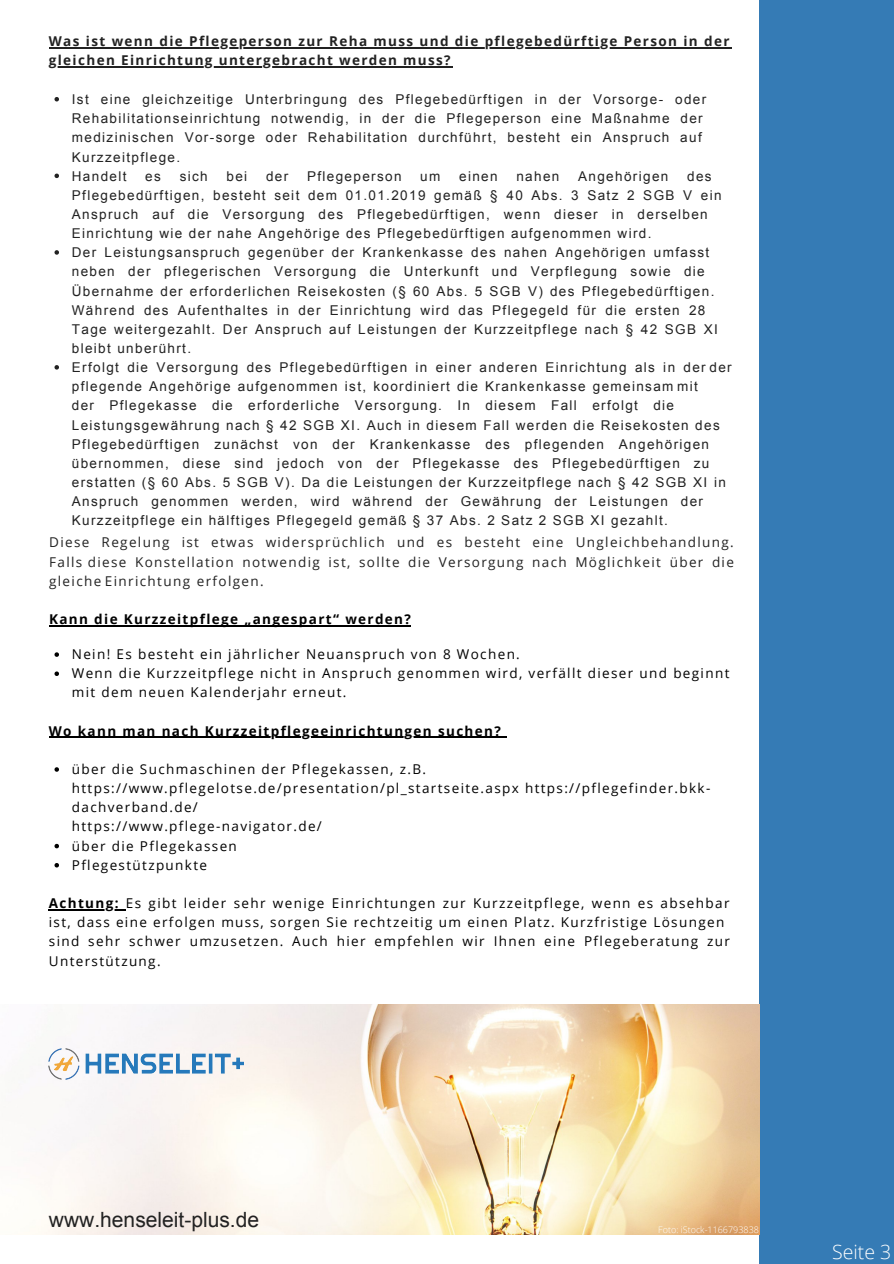
<style>
.page{position:relative;width:894px;height:1264px;background:#fff}
.page>*{position:absolute;margin:0;border:0;box-sizing:border-box;transform-origin:0 0}
.t1{font:21px "Arial";color:#222}
.t2{font:300 19.5px "Open Sans";color:#fff}
.t3{font:13.5px/19.2px "Arial";letter-spacing:.1em;color:#222}
.t4{font:13.5px/19.2px "Open Sans";letter-spacing:.1em;color:#000}
.t5{font:13.5px/19.2px "Open Sans";letter-spacing:.1em;color:#222;text-align:justify}
.t6{font:700 13.5px/19.2px "Open Sans";letter-spacing:.1em;color:#222}
.t7{font:700 13.5px "Open Sans";letter-spacing:.1em;color:#000}
.t8{font:300 9px "Open Sans";color:#fefefe}
.s1{font-weight:700}
</style>
<div class="page">
<div style="left:758px;top:0;width:135px;height:1263px;background:#357bb5"></div>
<svg style="left:54px;top:97px;width:5px;height:4px"></svg>
<svg style="left:54px;top:173px;width:5px;height:5px"></svg>
<svg style="left:54px;top:250px;width:5px;height:5px"></svg>
<svg style="left:54px;top:365px;width:5px;height:4px"></svg>
<svg style="left:54px;top:652px;width:5px;height:5px"></svg>
<svg style="left:54px;top:671px;width:5px;height:5px"></svg>
<svg style="left:54px;top:767px;width:5px;height:4px"></svg>
<svg style="left:54px;top:843px;width:5px;height:5px"></svg>
<svg style="left:54px;top:863px;width:5px;height:4px"></svg>
<hr style="left:49px;top:47px;width:682px;height:2px;background:#222">
<hr style="left:49px;top:67px;width:403px;height:1px;background:#222">
<hr style="left:49px;top:736px;width:453px;height:2px;background:#000">
<hr style="left:49px;top:909px;width:77px;height:1px;background:#000">
<img style="left:35px;top:1004px;width:724px;height:230px">
<img style="left:49px;top:1048px;width:195px;height:31px">
<hr style="left:49px;top:625px;width:361px;height:2px;background:#000">
<p class="t6" style="left:49px;top:31px;width:682px">Was ist wenn die Pflegeperson zur Reha muss und die pflegebedürftige Person in der gleichen Einrichtung untergebracht werden muss?</p>
<p class="t3" style="left:72px;top:90px;width:635px">Ist eine gleichzeitige Unterbringung des Pflegebedürftigen in der Vorsorge- oder Rehabilitationseinrichtung notwendig, in der die Pflegeperson eine Maßnahme der medizinischen Vor-sorge oder Rehabilitation durchführt, besteht ein Anspruch auf Kurzzeitpflege.<br>Handelt</p>
<p class="t3" style="left:145px;top:166px;width:17px">es</p>
<p class="t3" style="left:180px;top:166px;width:30px">sich</p>
<p class="t3" style="left:226px;top:166px;width:22px">bei</p>
<p class="t3" style="left:266px;top:166px;width:24px">der</p>
<p class="t3" style="left:307px;top:166px;width:96px">Pflegeperson</p>
<p class="t3" style="left:420px;top:166px;width:22px">um</p>
<p class="t3" style="left:459px;top:166px;width:40px">einen</p>
<p class="t3" style="left:516px;top:166px;width:44px">nahen</p>
<p class="t3" style="left:578px;top:166px;width:92px">Angehörigen</p>
<p class="t3" style="left:72px;top:166px;width:661px;text-indent:615px">des Pflegebedürftigen, besteht seit dem 01.01.2019 gemäß § 40 Abs. 3 Satz 2 SGB V ein Anspruch auf die Versorgung des Pflegebedürftigen, wenn dieser in derselben Einrichtung wie der nahe Angehörige des Pflegebedürftigen aufgenommen wird.<br>Der Leistungsanspruch gegenüber der Krankenkasse des nahen Angehörigen umfasst neben der pflegerischen Versorgung die Unterkunft und Verpflegung sowie die Übernahme der erforderlichen Reisekosten (§ 60 Abs. 5 SGB V) des Pflegebedürftigen.<br>Während des Aufenthaltes in der Einrichtung wird das Pflegegeld für die ersten 28<br>Tage weitergezahlt. Der Anspruch auf Leistungen der Kurzzeitpflege nach § 42 SGB XI bleibt unberührt.<br>Erfolgt die Versorgung des Pflegebedürftigen in einer anderen Einrichtung als in der der pflegende Angehörige aufgenommen ist, koordiniert die Krankenkasse gemeinsam mit<br>der Pflegekasse die erforderliche Versorgung. In diesem Fall erfolgt die Leistungsgewährung nach § 42 SGB XI. Auch in diesem Fall werden die Reisekosten des Pflegebedürftigen zunächst von der Krankenkasse des pflegenden Angehörigen übernommen, diese sind jedoch von der Pflegekasse des Pflegebedürftigen zu erstatten (§ 60 Abs. 5 SGB V). Da die Leistungen der Kurzzeitpflege nach § 42 SGB XI in Anspruch genommen werden, wird während der Gewährung der Leistungen der Kurzzeitpflege ein hälftiges Pflegegeld gemäß § 37 Abs. 2 Satz 2 SGB XI gezahlt.</p>
<p class="t5" style="left:49px;top:532px;width:686px">Diese Regelung ist etwas widersprüchlich und es besteht eine Ungleichbehandlung.<br>Falls diese Konstellation notwendig ist, sollte die Versorgung nach Möglichkeit über die gleiche Einrichtung erfolgen.</p>
<p class="t7" style="left:49px;top:609px;width:363px">Kann die Kurzzeitpflege „angespart“ werden?</p>
<p class="t4" style="left:72px;top:644px;width:449px">Nein! Es besteht ein jährlicher Neuanspruch von 8 Wochen.</p>
<p class="t4" style="left:72px;top:663px;width:659px">Wenn die Kurzzeitpflege nicht in Anspruch genommen wird, verfällt dieser und beginnt mit dem neuen Kalenderjahr erneut.</p>
<p class="t7" style="left:49px;top:721px;width:453px">Wo kann man nach Kurzzeitpflegeeinrichtungen suchen?</p>
<p class="t4" style="left:72px;top:759px;width:640px">über die Suchmaschinen der Pflegekassen, z.B. https://www.pflegelotse.de/presentation/pl_startseite.aspx https://pflegefinder.bkk&shy;dachverband.de/</p>
<p class="t4" style="left:72px;top:835px;width:166px">über die Pflegekassen</p>
<p class="t4" style="left:72px;top:854px;width:137px">Pflegestützpunkte</p>
<p class="t4" style="left:72px;top:816px;width:251px">https://www.pflege-navigator.de/</p>
<p class="t4" style="left:49px;top:893px;width:682px"><span class="s1">Achtung:</span> Es gibt leider sehr wenige Einrichtungen zur Kurzzeitpflege, wenn es absehbar ist, dass eine erfolgen muss, sorgen Sie rechtzeitig um einen Platz. Kurzfristige Lösungen</p>
<p class="t4" style="left:49px;top:931px;width:682px">sind sehr schwer umzusetzen. Auch hier empfehlen wir Ihnen eine Pflegeberatung zur<br>Unterstützung.</p>
<p class="t1" style="left:49px;top:1205px;width:212px">www.henseleit-plus.de</p>
<p class="t8" style="left:658px;top:1223px;width:102px">Foto: iStock-1166793838</p>
<p class="t2" style="left:831px;top:1237px;width:61px">Seite 3</p>
</div>
